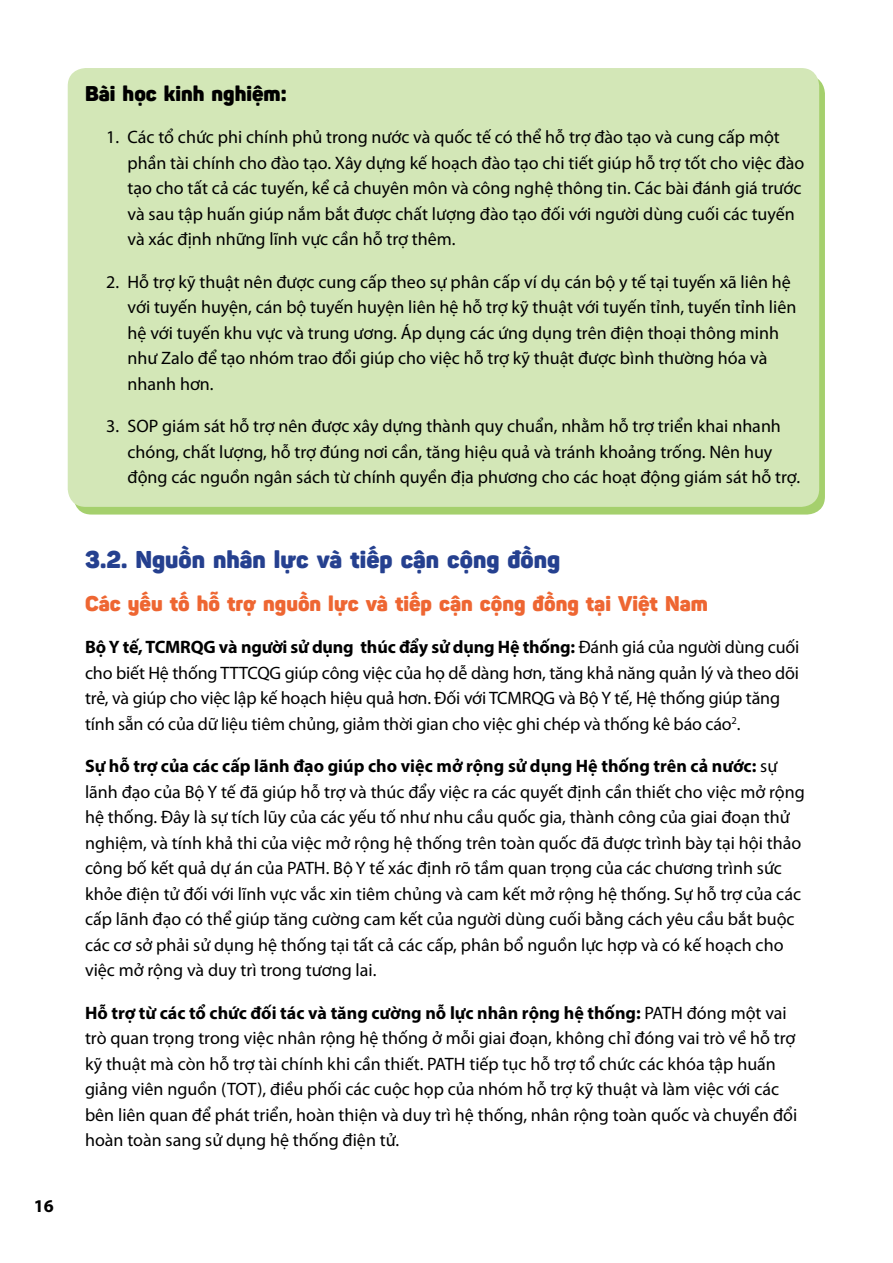
<style>
.page{position:relative;width:893px;height:1263px;background:#fff}
.page>*{position:absolute;margin:0;border:0;box-sizing:border-box;transform-origin:0 0}
.t1{font:900 24px "i Ciel Panton";color:#25408f}
.t2{font:900 21px "i Ciel Panton";color:#ee6632}
.t3{font:900 21px "i Ciel Panton";color:#000}
.t4{font:18px/25.5px "Myriad Pro";color:#000}
.t5{font:700 18px "Myriad Pro";color:#000}
.s1{font-weight:700}
</style>
<div class="page">
<div style="left:73px;top:76px;width:752px;height:438px;background:#a5d06d;border-radius:18px"></div>
<div style="left:68px;top:68px;width:751px;height:439px;background:#d3e7b7;border-radius:18px"></div>
<p class="t5" style="left:34px;top:1194px;width:21px">16</p>
<p class="t3" style="left:85px;top:77px;width:203px">Bài học kinh nghiệm:</p>
<p class="t4" style="left:128px;top:124px;width:678px;text-indent:-21px">1. Các tổ chức phi chính phủ trong nước và quốc tế có thể hỗ trợ đào tạo và cung cấp một phần tài chính cho đào tạo. Xây dựng kế hoạch đào tạo chi tiết giúp hỗ trợ tốt cho việc đào tạo cho tất cả các tuyến, kể cả chuyên môn và công nghệ thông tin. Các bài đánh giá trước và sau tập huấn giúp nắm bắt được chất lượng đào tạo đối với người dùng cuối các tuyến và xác định những lĩnh vực cần hỗ trợ thêm.</p>
<p class="t4" style="left:128px;top:269px;width:670px;text-indent:-21px">2. Hỗ trợ kỹ thuật nên được cung cấp theo sự phân cấp ví dụ cán bộ y tế tại tuyến xã liên hệ với tuyến huyện, cán bộ tuyến huyện liên hệ hỗ trợ kỹ thuật với tuyến tỉnh, tuyến tỉnh liên hệ với tuyến khu vực và trung ương. Áp dụng các ứng dụng trên điện thoại thông minh như Zalo để tạo nhóm trao đổi giúp cho việc hỗ trợ kỹ thuật được bình thường hóa và nhanh hơn.</p>
<p class="t4" style="left:128px;top:413px;width:674px;text-indent:-21px">3. SOP giám sát hỗ trợ nên được xây dựng thành quy chuẩn, nhằm hỗ trợ triển khai nhanh chóng, chất lượng, hỗ trợ đúng nơi cần, tăng hiệu quả và tránh khoảng trống. Nên huy động các nguồn ngân sách từ chính quyền địa phương cho các hoạt động giám sát hỗ trợ.</p>
<h1 class="t1" style="left:85px;top:541px;width:477px">3.2. Nguồn nhân lực và tiếp cận cộng đồng</h1>
<p class="t2" style="left:85px;top:587px;width:624px">Các yếu tố hỗ trợ nguồn lực và tiếp cận cộng đồng tại Việt Nam</p>
<p class="t4" style="left:85px;top:634px;width:716px"><span class="s1">Bộ Y tế, TCMRQG và người sử dụng thúc đẩy sử dụng Hệ thống:</span> Đánh giá của người dùng cuối cho biết Hệ thống TTTCQG giúp công việc của họ dễ dàng hơn, tăng khả năng quản lý và theo dõi trẻ, và giúp cho việc lập kế hoạch hiệu quả hơn. Đối với TCMRQG và Bộ Y tế, Hệ thống giúp tăng tính sẵn có của dữ liệu tiêm chủng, giảm thời gian cho việc ghi chép và thống kê báo cáo<sup>2</sup>.</p>
<p class="t4" style="left:85px;top:753px;width:721px"><span class="s1">Sự hỗ trợ của các cấp lãnh đạo giúp cho việc mở rộng sử dụng Hệ thống trên cả nước:</span> sự lãnh đạo của Bộ Y tế đã giúp hỗ trợ và thúc đẩy việc ra các quyết định cần thiết cho việc mở rộng hệ thống. Đây là sự tích lũy của các yếu tố như nhu cầu quốc gia, thành công của giai đoạn thử nghiệm, và tính khả thi của việc mở rộng hệ thống trên toàn quốc đã được trình bày tại hội thảo công bố kết quả dự án của PATH. Bộ Y tế xác định rõ tầm quan trọng của các chương trình sức khỏe điện tử đối với lĩnh vực vắc xin tiêm chủng và cam kết mở rộng hệ thống. Sự hỗ trợ của các cấp lãnh đạo có thể giúp tăng cường cam kết của người dùng cuối bằng cách yêu cầu bắt buộc các cơ sở phải sử dụng hệ thống tại tất cả các cấp, phân bổ nguồn lực hợp và có kế hoạch cho việc mở rộng và duy trì trong tương lai.</p>
<p class="t4" style="left:85px;top:1000px;width:714px"><span class="s1">Hỗ trợ từ các tổ chức đối tác và tăng cường nỗ lực nhân rộng hệ thống:</span> PATH đóng một vai trò quan trọng trong việc nhân rộng hệ thống ở mỗi giai đoạn, không chỉ đóng vai trò về hỗ trợ kỹ thuật mà còn hỗ trợ tài chính khi cần thiết. PATH tiếp tục hỗ trợ tổ chức các khóa tập huấn giảng viên nguồn (TOT), điều phối các cuộc họp của nhóm hỗ trợ kỹ thuật và làm việc với các bên liên quan để phát triển, hoàn thiện và duy trì hệ thống, nhân rộng toàn quốc và chuyển đổi hoàn toàn sang sử dụng hệ thống điện tử.</p>
</div>
